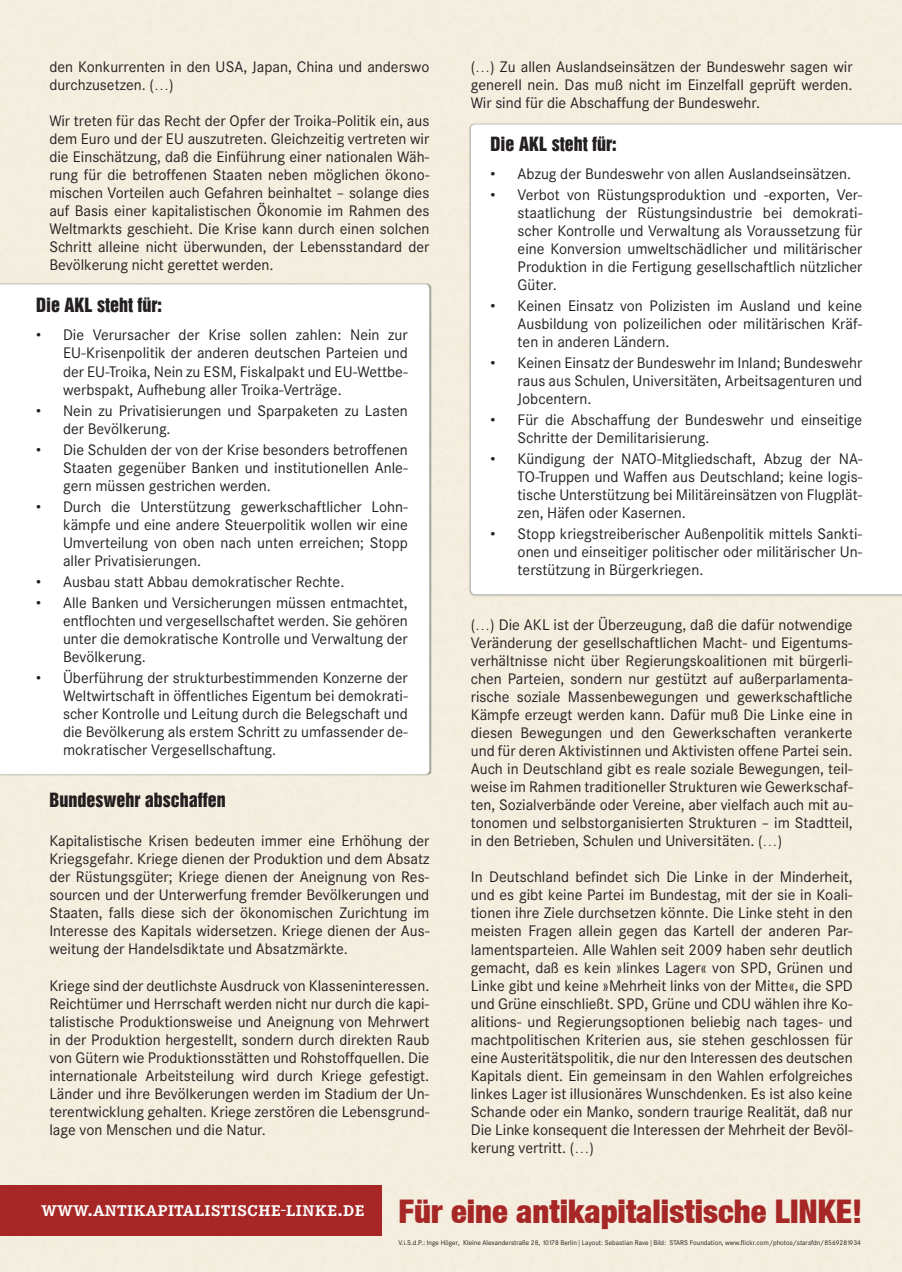
<style>
.page{position:relative;width:902px;height:1272px;background:#fff}
.page>*{position:absolute;margin:0;border:0;box-sizing:border-box;transform-origin:0 0}
.t1{font:500 20.4px "Corporate E Expert BQ";color:#fff}
.t2{font:18px "Helvetica Inserat LT";color:#231f20}
.t3{font:15px/18px "Corporate SBQ";color:#231f20;text-align:justify}
.t4{font:6.75px "Corporate SBQ";color:#231f20}
.s1{font-family:"Helvetica Neue LT";font-weight:900;font-stretch:condensed;font-size:32.55px;color:#a62726}
</style>
<div class="page">
<div style="left:431px;top:580px;width:191px;height:193px;background:#f4eedf"></div>
<img style="left:431px;top:387px;width:40px;height:193px">
<div style="left:414px;top:193px;width:57px;height:194px;background:#f4eedf"></div>
<div style="left:0;top:1185px;width:382px;height:51px;background:#a62726"></div>
<svg style="left:0;top:284px;width:429px;height:490px"></svg>
<img style="left:469px;top:580px;width:432px;height:17px">
<svg style="left:471px;top:124px;width:430px;height:470px"></svg>
<p class="t3" style="left:49px;top:58px;width:381px">den Konkurrenten in den USA, Japan, China und anderswo durchzusetzen. (…)</p>
<p class="t3" style="left:49px;top:112px;width:381px">Wir treten für das Recht der Opfer der Troika-Politik ein, aus dem Euro und der EU auszutreten. Gleichzeitig vertreten wir die Einschätzung, daß die Einführung einer nationalen Wäh&shy;rung für die betroffenen Staaten neben möglichen ökono&shy;mischen Vorteilen auch Gefahren beinhaltet – solange dies auf Basis einer kapitalistischen Ökonomie im Rahmen des Weltmarkts geschieht. Die Krise kann durch einen solchen Schritt alleine nicht überwunden, der Lebensstandard der Bevölkerung nicht gerettet werden.</p>
<p class="t2" style="left:36px;top:294px;width:128px">Die AKL steht für:</p>
<p class="t3" style="left:63px;top:326px;width:346px;text-indent:-27px">• Die Verursacher der Krise sollen zahlen: Nein zur EU-Krisenpolitik der anderen deutschen Parteien und der EU-Troika, Nein zu ESM, Fiskalpakt und EU-Wettbe&shy;werbspakt, Aufhebung aller Troika-Verträge.</p>
<p class="t3" style="left:63px;top:401px;width:346px;text-indent:-27px">• Nein zu Privatisierungen und Sparpaketen zu Lasten der Bevölkerung.</p>
<p class="t3" style="left:63px;top:440px;width:346px;text-indent:-27px">• Die Schulden der von der Krise besonders betroffenen Staaten gegenüber Banken und institutionellen Anle&shy;gern müssen gestrichen werden.</p>
<p class="t3" style="left:63px;top:497px;width:346px;text-indent:-27px">• Durch die Unterstützung gewerkschaftlicher Lohn&shy;kämpfe und eine andere Steuerpolitik wollen wir eine Umverteilung von oben nach unten erreichen; Stopp aller Privatisierungen.</p>
<p class="t3" style="left:36px;top:572px;width:310px">• Ausbau statt Abbau demokratischer Rechte.</p>
<p class="t3" style="left:63px;top:593px;width:346px;text-indent:-27px">• Alle Banken und Versicherungen müssen entmachtet, entflochten und vergesellschaftet werden. Sie gehören unter die demokratische Kontrolle und Verwaltung der Bevölkerung.</p>
<p class="t3" style="left:63px;top:668px;width:346px;text-indent:-27px">• Überführung der strukturbestimmenden Konzerne der Weltwirtschaft in öffentliches Eigentum bei demokrati&shy;scher Kontrolle und Leitung durch die Belegschaft und die Bevölkerung als erstem Schritt zu umfassender de&shy;mokratischer Vergesellschaftung.</p>
<p class="t2" style="left:49px;top:789px;width:178px">Bundeswehr abschaffen</p>
<p class="t3" style="left:49px;top:832px;width:381px">Kapitalistische Krisen bedeuten immer eine Erhöhung der Kriegsgefahr. Kriege dienen der Produktion und dem Absatz der Rüstungsgüter; Kriege dienen der Aneignung von Res&shy;sourcen und der Unterwerfung fremder Bevölkerungen und Staaten, falls diese sich der ökonomischen Zurichtung im Interesse des Kapitals widersetzen. Kriege dienen der Aus&shy;weitung der Handelsdiktate und Absatzmärkte.</p>
<p class="t3" style="left:49px;top:976px;width:381px">Kriege sind der deutlichste Ausdruck von Klasseninteressen.<br>Reichtümer und Herrschaft werden nicht nur durch die kapi&shy;talistische Produktionsweise und Aneignung von Mehrwert in der Produktion hergestellt, sondern durch direkten Raub von Gütern wie Produktionsstätten und Rohstoffquellen. Die internationale Arbeitsteilung wird durch Kriege gefestigt.<br>Länder und ihre Bevölkerungen werden im Stadium der Un&shy;terentwicklung gehalten. Kriege zerstören die Lebensgrund&shy;lage von Menschen und die Natur.</p>
<p class="t3" style="left:471px;top:58px;width:383px">(…) Zu allen Auslandseinsätzen der Bundeswehr sagen wir generell nein. Das muß nicht im Einzelfall geprüft werden.<br>Wir sind für die Abschaffung der Bundeswehr.</p>
<p class="t2" style="left:490px;top:133px;width:128px">Die AKL steht für:</p>
<p class="t3" style="left:490px;top:165px;width:362px">• Abzug der Bundeswehr von allen Auslandseinsätzen.</p>
<p class="t3" style="left:517px;top:186px;width:346px;text-indent:-27px">• Verbot von Rüstungsproduktion und -exporten, Ver&shy;staatlichung der Rüstungsindustrie bei demokrati&shy;scher Kontrolle und Verwaltung als Voraussetzung für eine Konversion umweltschädlicher und militärischer Produktion in die Fertigung gesellschaftlich nützlicher Güter.</p>
<p class="t3" style="left:517px;top:297px;width:346px;text-indent:-27px">• Keinen Einsatz von Polizisten im Ausland und keine Ausbildung von polizeilichen oder militärischen Kräf&shy;ten in anderen Ländern.</p>
<p class="t3" style="left:517px;top:354px;width:346px;text-indent:-27px">• Keinen Einsatz der Bundeswehr im Inland; Bundeswehr raus aus Schulen, Universitäten, Arbeitsagenturen und Jobcentern.</p>
<p class="t3" style="left:517px;top:411px;width:346px;text-indent:-27px">• Für die Abschaffung der Bundeswehr und einseitige<br>Schritte der Demilitarisierung.</p>
<p class="t3" style="left:517px;top:450px;width:346px;text-indent:-27px">• Kündigung der NATO-Mitgliedschaft, Abzug der NA-TO-Truppen und Waffen aus Deutschland; keine logis&shy;tische Unterstützung bei Militäreinsätzen von Flugplät&shy;zen, Häfen oder Kasernen.</p>
<p class="t3" style="left:517px;top:525px;width:346px;text-indent:-27px">• Stopp kriegstreiberischer Außenpolitik mittels Sankti&shy;onen und einseitiger politischer oder militärischer Un&shy;terstützung in Bürgerkriegen.</p>
<p class="t3" style="left:471px;top:616px;width:383px">(…) Die AKL ist der Überzeugung, daß die dafür notwendige Veränderung der gesellschaftlichen Macht- und Eigentums&shy;verhältnisse nicht über Regierungskoalitionen mit bürgerli&shy;chen Parteien, sondern nur gestützt auf außerparlamenta&shy;rische soziale Massenbewegungen und gewerkschaftliche Kämpfe erzeugt werden kann. Dafür muß Die Linke eine in diesen Bewegungen und den Gewerkschaften verankerte und für deren Aktivistinnen und Aktivisten offene Partei sein.<br>Auch in Deutschland gibt es reale soziale Bewegungen, teil&shy;weise im Rahmen traditioneller Strukturen wie Gewerkschaf&shy;ten, Sozialverbände oder Vereine, aber vielfach auch mit au&shy;tonomen und selbstorganisierten Strukturen – im Stadtteil, in den Betrieben, Schulen und Universitäten. (…)</p>
<p class="t3" style="left:471px;top:868px;width:383px">In Deutschland befindet sich Die Linke in der Minderheit, und es gibt keine Partei im Bundestag, mit der sie in Koali&shy;tionen ihre Ziele durchsetzen könnte. Die Linke steht in den meisten Fragen allein gegen das Kartell der anderen Par&shy;lamentsparteien. Alle Wahlen seit 2009 haben sehr deutlich gemacht, daß es kein »linkes Lager« von SPD, Grünen und Linke gibt und keine »Mehrheit links von der Mitte«, die SPD und Grüne einschließt. SPD, Grüne und CDU wählen ihre Ko&shy;alitions- und Regierungsoptionen beliebig nach tages- und machtpolitischen Kriterien aus, sie stehen geschlossen für eine Austeritätspolitik, die nur den Interessen des deutschen Kapitals dient. Ein gemeinsam in den Wahlen erfolgreiches linkes Lager ist illusionäres Wunschdenken. Es ist also keine Schande oder ein Manko, sondern traurige Realität, daß nur Die Linke konsequent die Interessen der Mehrheit der Bevöl&shy;kerung vertritt. (…)</p>
<h1 class="t1" style="left:41px;top:1196px;width:822px">www.antikapitalistische-linke.de <span class="s1">Für eine antikapitalistische LINKE!</span></h1>
<p class="t4" style="left:398px;top:1238px;width:464px">V.i.S.d.P.: Inge Höger, Kleine Alexanderstraße 28, 10178 Berlin | Layout: Sebastian Rave | Bild: STARS Foundation, www.flickr.com/photos/starsfdn/8569281934</p>
</div>
